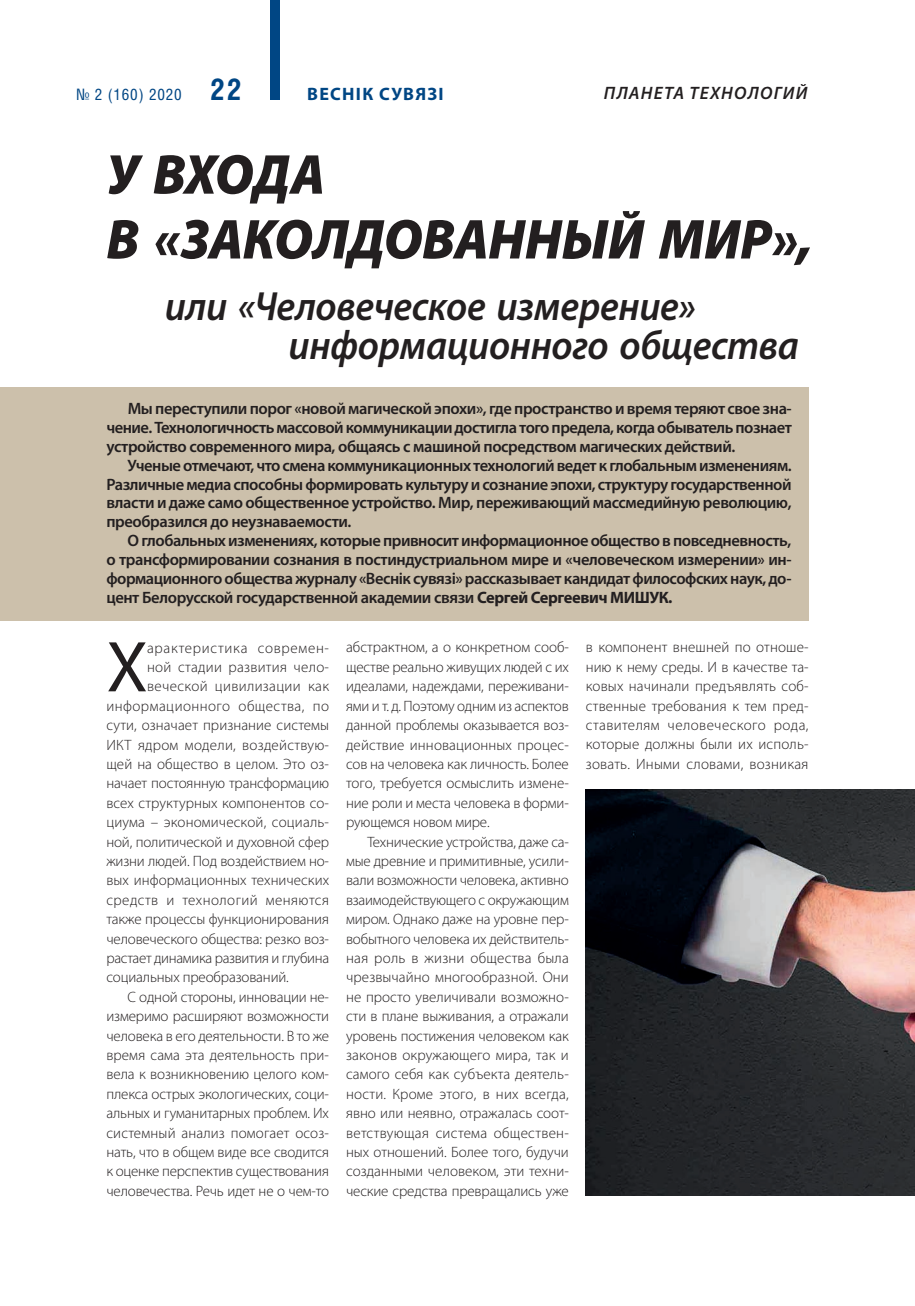
<style>
.page{position:relative;width:915px;height:1306px;background:#fff}
.page>*{position:absolute;margin:0;border:0;box-sizing:border-box;transform-origin:0 0}
._000_Text_OSNOV{font:72.6px "Myriad Pro";color:#231f20}
._300_Zagolovok_Big{font:italic 900 56.7px/64.8px "Myriad Pro";letter-spacing:-.01em;color:#231f20;scale:.95 1}
._300_Zagolovok_Big-2{font:italic 600 40.95px "Myriad Pro";letter-spacing:-.01em;color:#231f20;scale:.95 1}
.t1{font:italic 600 18px "Myriad Pro";letter-spacing:.07em;color:#231f20}
.t2{font:700 18px "Myriad Pro";letter-spacing:.07em;color:#004684}
._000_Text_OSNOV-2{font:600 16.5px/18.8px "Myriad Pro";letter-spacing:-.025em;color:#231f20;text-align:justify}
.t3{font:15.75px "Helios Cond C";letter-spacing:.05em;color:#004684}
._000_Text_OSNOV-3{font:300 15px/19.4px "Myriad Pro";color:#231f20;text-align:justify}
._000_Text_OSNOV-4{font:300 15px "Myriad Pro";letter-spacing:.03em;color:#231f20}
._000_Text_OSNOV-5{font:300 15px "Myriad Pro";letter-spacing:-.02em;color:#231f20}
._000_Text_OSNOV-6{font:300 15px "Myriad Pro";letter-spacing:.045em;color:#231f20}
._000_Text_OSNOV-7{font:300 15px "Myriad Pro";letter-spacing:.02em;color:#231f20}
._000_Text_OSNOV-8{font:300 15px "Myriad Pro";letter-spacing:.025em;color:#231f20}
.s1{font-weight:700;font-size:30px}
.s2{font-weight:700}
</style>
<div class="page">
<div style="left:0;top:387px;width:808px;height:234px;background:#ccc0ab"></div>
<img style="left:585px;top:789px;width:329px;height:406px">
<div style="left:269px;top:0;width:10px;height:100px;background:#004684"></div>
<p class="t3" style="left:76px;top:85px;width:167px">№ 2 (160) 2020 <span class="s1">22</span></p>
<p class="t2" style="left:307px;top:82px;width:138px">ВЕСНIК СУВЯЗI</p>
<p class="t1" style="left:603px;top:82px;width:205px">ПЛАНЕТА ТЕХНОЛОГИЙ</p>
<p class="_300_Zagolovok_Big" style="left:106px;top:140px;width:744px">У ВХОДА<br>В «ЗАКОЛДОВАННЫЙ МИР»,</p>
<p class="_300_Zagolovok_Big-2" style="left:165px;top:280px;width:560px">или «Человеческое измерение»</p>
<p class="_300_Zagolovok_Big-2" style="left:288px;top:319px;width:538px">информационного общества</p>
<p class="_000_Text_OSNOV-2" style="left:106px;top:399px;width:686px;text-indent:21px">Мы переступили порог «новой магической эпохи», где пространство и время теряют свое зна&shy;чение. Технологичность массовой коммуникации достигла того предела, когда обыватель познает устройство современного мира, общаясь с машиной посредством магических действий.</p>
<p class="_000_Text_OSNOV-2" style="left:106px;top:455px;width:686px;text-indent:21px">Ученые отмечают, что смена коммуникационных технологий ведет к глобальным изменениям.<br>Различные медиа способны формировать культуру и сознание эпохи, структуру государственной власти и даже само общественное устройство. Мир, переживающий массмедийную революцию, преобразился до неузнаваемости.</p>
<p class="_000_Text_OSNOV-2" style="left:106px;top:531px;width:686px;text-indent:21px">О глобальных изменениях, которые привносит информационное общество в повседневность, о трансформировании сознания в постиндустриальном мире и «человеческом измерении» ин&shy;формационного общества журналу «Веснiк сувязi» рассказывает кандидат философских наук, до&shy;цент Белорусской государственной академии связи <span class="s2">Сергей Сергеевич МИШУК.</span></p>
<p class="_000_Text_OSNOV" style="left:106px;top:622px;width:43px">Х</p>
<p class="_000_Text_OSNOV-6" style="left:147px;top:639px;width:183px">арактеристика современ-</p>
<p class="_000_Text_OSNOV-3" style="left:346px;top:638px;width:224px">абстрактном, а о конкретном сооб&shy;ществе реально живущих людей с их идеалами, надеждами, переживани&shy;ями и т. д. Поэтому одним из аспектов данной проблемы оказывается воз&shy;действие инновационных процес&shy;сов на человека как личность. Более того, требуется осмыслить измене&shy;ние роли и места человека в форми&shy;рующемся новом мире.</p>
<p class="_000_Text_OSNOV-3" style="left:346px;top:832px;width:224px;text-indent:21px">Технические устройства, даже са&shy;мые древние и примитивные, усили&shy;вали возможности человека, активно взаимодействующего с окружающим миром. Однако даже на уровне пер&shy;вобытного человека их действитель&shy;ная роль в жизни общества была чрезвычайно многообразной. Они не просто увеличивали возможно&shy;сти в плане выживания, а отражали уровень постижения человеком как законов окружающего мира, так и самого себя как субъекта деятель&shy;ности. Кроме этого, в них всегда, явно или неявно, отражалась соот&shy;ветствующая система обществен&shy;ных отношений. Более того, будучи созданными человеком, эти техни&shy;ческие средства превращались уже</p>
<p class="_000_Text_OSNOV-3" style="left:585px;top:638px;width:224px">в компонент внешней по отноше&shy;нию к нему среды. И в качестве та&shy;ковых начинали предъявлять соб&shy;ственные требования к тем пред&shy;ставителям человеческого рода, которые должны были их исполь&shy;зовать. Иными словами, возникая</p>
<p class="_000_Text_OSNOV-7" style="left:147px;top:658px;width:183px">ной стадии развития чело-</p>
<p class="_000_Text_OSNOV-8" style="left:147px;top:678px;width:183px">веческой цивилизации как</p>
<p class="_000_Text_OSNOV-4" style="left:106px;top:697px;width:224px">информационного общества, по</p>
<p class="_000_Text_OSNOV-3" style="left:106px;top:715px;width:224px">сути, означает признание системы</p>
<p class="_000_Text_OSNOV-3" style="left:106px;top:735px;width:224px">ИКТ ядром модели, воздействую-</p>
<p class="_000_Text_OSNOV-3" style="left:106px;top:754px;width:224px">щей на общество в целом. Это оз-</p>
<p class="_000_Text_OSNOV-3" style="left:106px;top:774px;width:224px">начает постоянную трансформацию</p>
<p class="_000_Text_OSNOV-3" style="left:106px;top:793px;width:224px">всех структурных компонентов со-</p>
<p class="_000_Text_OSNOV-3" style="left:106px;top:812px;width:224px">циума – экономической, социаль-</p>
<p class="_000_Text_OSNOV-3" style="left:106px;top:832px;width:224px">ной, политической и духовной сфер</p>
<p class="_000_Text_OSNOV-3" style="left:106px;top:851px;width:224px">жизни людей. Под воздействием но-</p>
<p class="_000_Text_OSNOV-3" style="left:106px;top:871px;width:224px">вых информационных технических</p>
<p class="_000_Text_OSNOV-4" style="left:106px;top:891px;width:224px">средств и технологий меняются</p>
<p class="_000_Text_OSNOV-3" style="left:106px;top:909px;width:224px">также процессы функционирования</p>
<p class="_000_Text_OSNOV-3" style="left:106px;top:929px;width:224px">человеческого общества: резко воз-</p>
<p class="_000_Text_OSNOV-5" style="left:106px;top:949px;width:224px">растает динамика развития и глубина</p>
<p class="_000_Text_OSNOV-3" style="left:106px;top:968px;width:184px">социальных преобразований.</p>
<p class="_000_Text_OSNOV-3" style="left:106px;top:987px;width:224px;text-indent:21px">С одной стороны, инновации не&shy;измеримо расширяют возможности человека в его деятельности. В то же время сама эта деятельность при&shy;вела к возникновению целого ком&shy;плекса острых экологических, соци&shy;альных и гуманитарных проблем. Их системный анализ помогает осоз&shy;нать, что в общем виде все сводится к оценке перспектив существования человечества. Речь идет не о чем-то</p>
</div>
